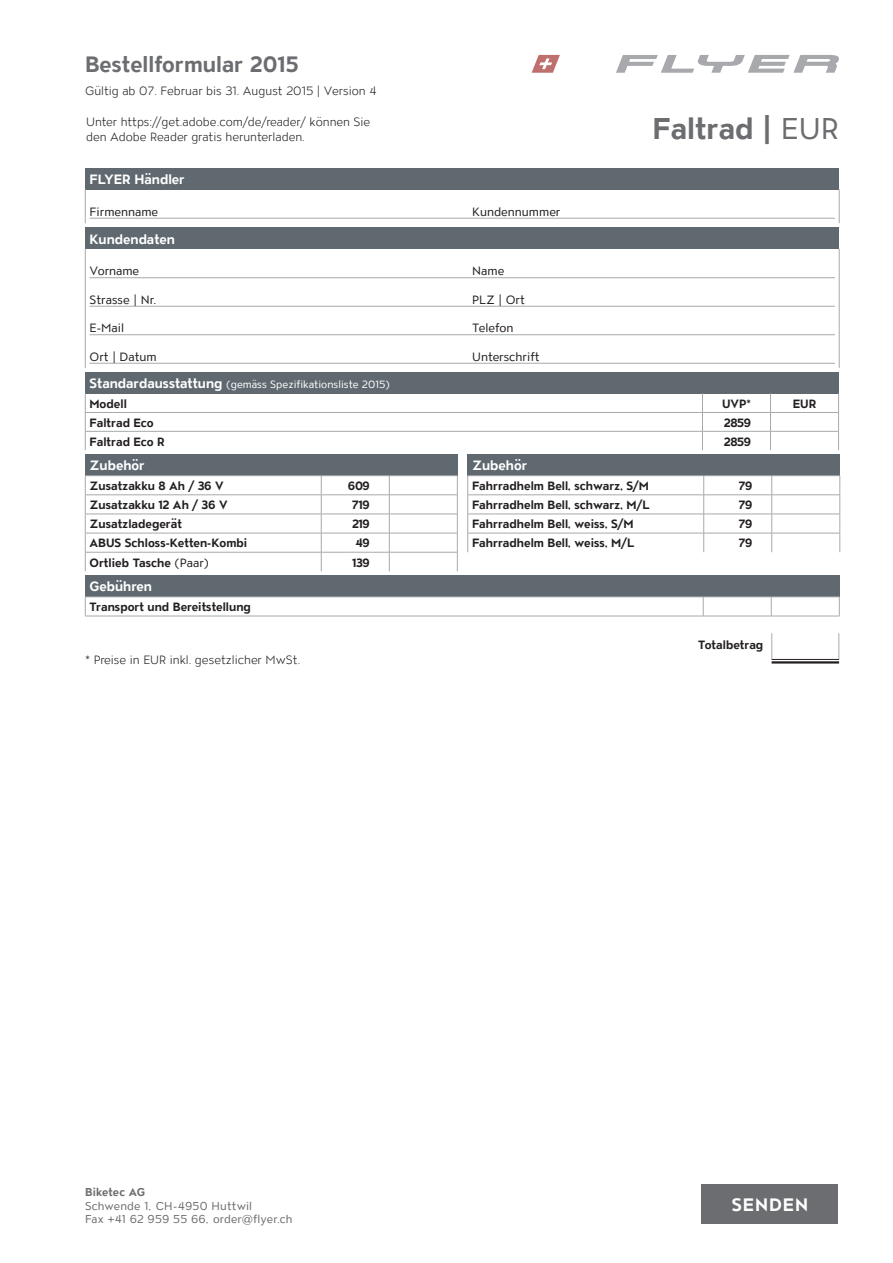
<style>
.page{position:relative;width:893px;height:1263px;background:#fff}
.page>*{position:absolute;margin:0;border:0;box-sizing:border-box;transform-origin:0 0}
.t1{font:700 30px "ATC Overlook";color:#6c6d70}
.t2{font:700 22.2px "ATC Overlook";color:#6c6d70}
.t3{font:700 18px "ATC Overlook";letter-spacing:.05em;color:#fff}
.t4{font:700 13.5px "ATC Overlook";color:#fff}
.t5{font:700 12px "ATC Overlook";color:#231f20}
.t6{font:300 12px/14.5px "ATC Overlook";color:#231f20}
.t7{font:12px "ATC Overlook";color:#231f20}
.t8{font:11.4px/13.5px "ATC Overlook";letter-spacing:.01em;color:#6c6d70}
.t9{font:700 11.4px "ATC Overlook";letter-spacing:.01em;color:#6c6d70}
.t10{font:10.5px "ATC Overlook";color:#fff}
.s1{font-weight:400}
.s2{font-weight:700;font-size:13.5px}
</style>
<div class="page">
<div style="left:85px;top:168px;width:754px;height:21px;background:#5f696f"></div>
<hr style="left:85px;top:189px;width:1px;height:34px;background:#a8a9ad">
<hr style="left:839px;top:189px;width:1px;height:34px;background:#a8a9ad">
<hr style="left:90px;top:218px;width:745px;height:1px;background:#a8a9ad">
<div style="left:85px;top:227px;width:754px;height:22px;background:#5f696f"></div>
<hr style="left:85px;top:249px;width:1px;height:119px;background:#a8a9ad">
<hr style="left:839px;top:249px;width:1px;height:119px;background:#a8a9ad">
<hr style="left:90px;top:277px;width:745px;height:1px;background:#a8a9ad">
<hr style="left:90px;top:306px;width:745px;height:1px;background:#a8a9ad">
<hr style="left:90px;top:334px;width:745px;height:1px;background:#a8a9ad">
<hr style="left:90px;top:363px;width:745px;height:1px;background:#a8a9ad">
<div style="left:85px;top:372px;width:753px;height:21px;background:#5f696f"></div>
<hr style="left:85px;top:412px;width:617px;height:1px;background:#a8a9ad">
<hr style="left:702px;top:412px;width:68px;height:1px;background:#a8a9ad">
<hr style="left:770px;top:412px;width:69px;height:1px;background:#a8a9ad">
<hr style="left:85px;top:431px;width:617px;height:1px;background:#a8a9ad">
<hr style="left:702px;top:431px;width:68px;height:1px;background:#a8a9ad">
<hr style="left:770px;top:431px;width:69px;height:1px;background:#a8a9ad">
<svg style="left:85px;top:393px;width:1px;height:57px"></svg>
<svg style="left:702px;top:393px;width:1px;height:57px"></svg>
<svg style="left:770px;top:393px;width:1px;height:57px"></svg>
<svg style="left:838px;top:393px;width:1px;height:57px"></svg>
<div style="left:85px;top:576px;width:754px;height:21px;background:#5f696f"></div>
<hr style="left:85px;top:597px;width:618px;height:1px;background:#a8a9ad">
<svg style="left:85px;top:597px;width:1px;height:19px"></svg>
<hr style="left:703px;top:597px;width:68px;height:1px;background:#a8a9ad">
<svg style="left:703px;top:597px;width:1px;height:19px"></svg>
<hr style="left:771px;top:597px;width:68px;height:1px;background:#a8a9ad">
<svg style="left:771px;top:597px;width:1px;height:19px"></svg>
<svg style="left:839px;top:597px;width:1px;height:19px"></svg>
<hr style="left:85px;top:616px;width:618px;height:1px;background:#a8a9ad">
<hr style="left:703px;top:616px;width:68px;height:1px;background:#a8a9ad">
<hr style="left:771px;top:616px;width:68px;height:1px;background:#a8a9ad">
<hr style="left:772px;top:659px;width:67px;height:1px;background:#231f20">
<hr style="left:772px;top:661px;width:67px;height:2px;background:#231f20">
<svg style="left:771px;top:633px;width:1px;height:26px"></svg>
<svg style="left:839px;top:633px;width:1px;height:26px"></svg>
<div style="left:702px;top:1184px;width:136px;height:40px;background:#6c6d70"></div>
<svg style="left:616px;top:55px;width:223px;height:18px"></svg>
<svg style="left:532px;top:55px;width:28px;height:18px"></svg>
<div style="left:85px;top:454px;width:372px;height:22px;background:#5f696f"></div>
<hr style="left:85px;top:475px;width:236px;height:1px;background:#a8a9ad">
<hr style="left:321px;top:475px;width:68px;height:1px;background:#a8a9ad">
<hr style="left:389px;top:475px;width:69px;height:1px;background:#a8a9ad">
<hr style="left:85px;top:494px;width:236px;height:1px;background:#a8a9ad">
<hr style="left:321px;top:494px;width:68px;height:1px;background:#a8a9ad">
<hr style="left:389px;top:494px;width:69px;height:1px;background:#a8a9ad">
<hr style="left:85px;top:514px;width:236px;height:1px;background:#a8a9ad">
<hr style="left:321px;top:514px;width:68px;height:1px;background:#a8a9ad">
<hr style="left:389px;top:514px;width:69px;height:1px;background:#a8a9ad">
<hr style="left:85px;top:533px;width:236px;height:1px;background:#a8a9ad">
<hr style="left:321px;top:533px;width:68px;height:1px;background:#a8a9ad">
<hr style="left:389px;top:533px;width:69px;height:1px;background:#a8a9ad">
<hr style="left:85px;top:552px;width:236px;height:1px;background:#a8a9ad">
<svg style="left:85px;top:476px;width:1px;height:95px"></svg>
<hr style="left:321px;top:552px;width:68px;height:1px;background:#a8a9ad">
<svg style="left:321px;top:476px;width:1px;height:95px"></svg>
<hr style="left:389px;top:552px;width:69px;height:1px;background:#a8a9ad">
<svg style="left:389px;top:476px;width:1px;height:95px"></svg>
<svg style="left:457px;top:476px;width:1px;height:95px"></svg>
<div style="left:468px;top:454px;width:372px;height:22px;background:#5f696f"></div>
<hr style="left:467px;top:494px;width:237px;height:1px;background:#a8a9ad">
<hr style="left:704px;top:494px;width:68px;height:1px;background:#a8a9ad">
<hr style="left:772px;top:494px;width:68px;height:1px;background:#a8a9ad">
<hr style="left:772px;top:514px;width:68px;height:1px;background:#a8a9ad">
<hr style="left:467px;top:533px;width:237px;height:1px;background:#a8a9ad">
<svg style="left:467px;top:476px;width:1px;height:76px"></svg>
<hr style="left:704px;top:533px;width:68px;height:1px;background:#a8a9ad">
<svg style="left:703px;top:476px;width:1px;height:76px"></svg>
<svg style="left:771px;top:476px;width:1px;height:76px"></svg>
<svg style="left:839px;top:476px;width:1px;height:76px"></svg>
<hr style="left:467px;top:514px;width:237px;height:1px;background:#a8a9ad">
<hr style="left:704px;top:514px;width:68px;height:1px;background:#a8a9ad">
<hr style="left:772px;top:533px;width:68px;height:1px;background:#a8a9ad">
<hr style="left:467px;top:475px;width:237px;height:1px;background:#a8a9ad">
<hr style="left:704px;top:475px;width:68px;height:1px;background:#a8a9ad">
<hr style="left:772px;top:475px;width:68px;height:1px;background:#a8a9ad">
<h2 class="t2" style="left:85px;top:51px;width:215px">Bestellformular 2015</h2>
<p class="t6" style="left:85px;top:84px;width:293px">Gültig ab 07. Februar bis 31. August 2015 | Version 4</p>
<p class="t6" style="left:86px;top:115px;width:286px">Unter https://get.adobe.com/de/reader/ können Sie den Adobe Reader gratis herunterladen.</p>
<h1 class="t1" style="left:652px;top:111px;width:188px">Faltrad | <span class="s1">EUR</span></h1>
<p class="t4" style="left:90px;top:172px;width:97px">FLYER Händler</p>
<p class="t7" style="left:90px;top:205px;width:70px">Firmenname</p>
<p class="t7" style="left:472px;top:205px;width:90px">Kundennummer</p>
<p class="t4" style="left:90px;top:231px;width:87px">Kundendaten</p>
<p class="t7" style="left:90px;top:264px;width:51px">Vorname</p>
<p class="t7" style="left:472px;top:264px;width:34px">Name</p>
<p class="t7" style="left:90px;top:293px;width:68px">Strasse | Nr.</p>
<p class="t7" style="left:472px;top:293px;width:54px">PLZ | Ort</p>
<p class="t7" style="left:90px;top:321px;width:36px">E-Mail</p>
<p class="t7" style="left:472px;top:321px;width:43px">Telefon</p>
<p class="t7" style="left:90px;top:350px;width:69px">Ort | Datum</p>
<p class="t7" style="left:472px;top:350px;width:69px">Unterschrift</p>
<p class="t10" style="left:90px;top:378px;width:302px"><span class="s2">Standardausstattung</span> (gemäss Spezifikationsliste 2015)</p>
<p class="t5" style="left:90px;top:397px;width:39px">Modell</p>
<p class="t5" style="left:722px;top:397px;width:30px">UVP*</p>
<p class="t5" style="left:793px;top:397px;width:25px">EUR</p>
<p class="t5" style="left:90px;top:416px;width:66px">Faltrad Eco</p>
<p class="t5" style="left:724px;top:416px;width:29px">2859</p>
<p class="t5" style="left:90px;top:434px;width:77px">Faltrad Eco R</p>
<p class="t5" style="left:724px;top:434px;width:29px">2859</p>
<p class="t4" style="left:90px;top:458px;width:57px">Zubehör</p>
<p class="t5" style="left:90px;top:479px;width:136px">Zusatzakku 8 Ah / 36 V</p>
<p class="t5" style="left:348px;top:479px;width:24px">609</p>
<p class="t5" style="left:90px;top:498px;width:140px">Zusatzakku 12 Ah / 36 V</p>
<p class="t5" style="left:352px;top:498px;width:20px">719</p>
<p class="t5" style="left:90px;top:517px;width:94px">Zusatzladegerät</p>
<p class="t5" style="left:352px;top:517px;width:20px">219</p>
<p class="t5" style="left:90px;top:536px;width:159px">ABUS Schloss-Ketten-Kombi</p>
<p class="t5" style="left:356px;top:536px;width:16px">49</p>
<p class="t5" style="left:90px;top:556px;width:121px">Ortlieb Tasche <span class="s1">(Paar)</span></p>
<p class="t5" style="left:352px;top:556px;width:20px">139</p>
<p class="t4" style="left:90px;top:579px;width:64px">Gebühren</p>
<p class="t5" style="left:90px;top:600px;width:163px">Transport und Bereitstellung</p>
<p class="t6" style="left:85px;top:653px;width:217px">* Preise in EUR inkl. gesetzlicher MwSt.</p>
<p class="t4" style="left:472px;top:458px;width:57px">Zubehör</p>
<p class="t5" style="left:472px;top:479px;width:179px">Fahrradhelm Bell, schwarz, S/M</p>
<p class="t5" style="left:738px;top:479px;width:16px">79</p>
<p class="t5" style="left:472px;top:498px;width:179px">Fahrradhelm Bell, schwarz, M/L</p>
<p class="t5" style="left:738px;top:498px;width:16px">79</p>
<p class="t5" style="left:472px;top:517px;width:163px">Fahrradhelm Bell, weiss, S/M</p>
<p class="t5" style="left:738px;top:517px;width:16px">79</p>
<p class="t5" style="left:472px;top:536px;width:164px">Fahrradhelm Bell, weiss, M/L</p>
<p class="t5" style="left:738px;top:536px;width:16px">79</p>
<p class="t5" style="left:698px;top:638px;width:67px">Totalbetrag</p>
<p class="t9" style="left:85px;top:1186px;width:62px">Biketec AG</p>
<p class="t8" style="left:85px;top:1199px;width:209px">Schwende 1, CH-4950 Huttwil<br>Fax +41 62 959 55 66, order@flyer.ch</p>
<h3 class="t3" style="left:732px;top:1195px;width:78px">SENDEN</h3>
</div>
